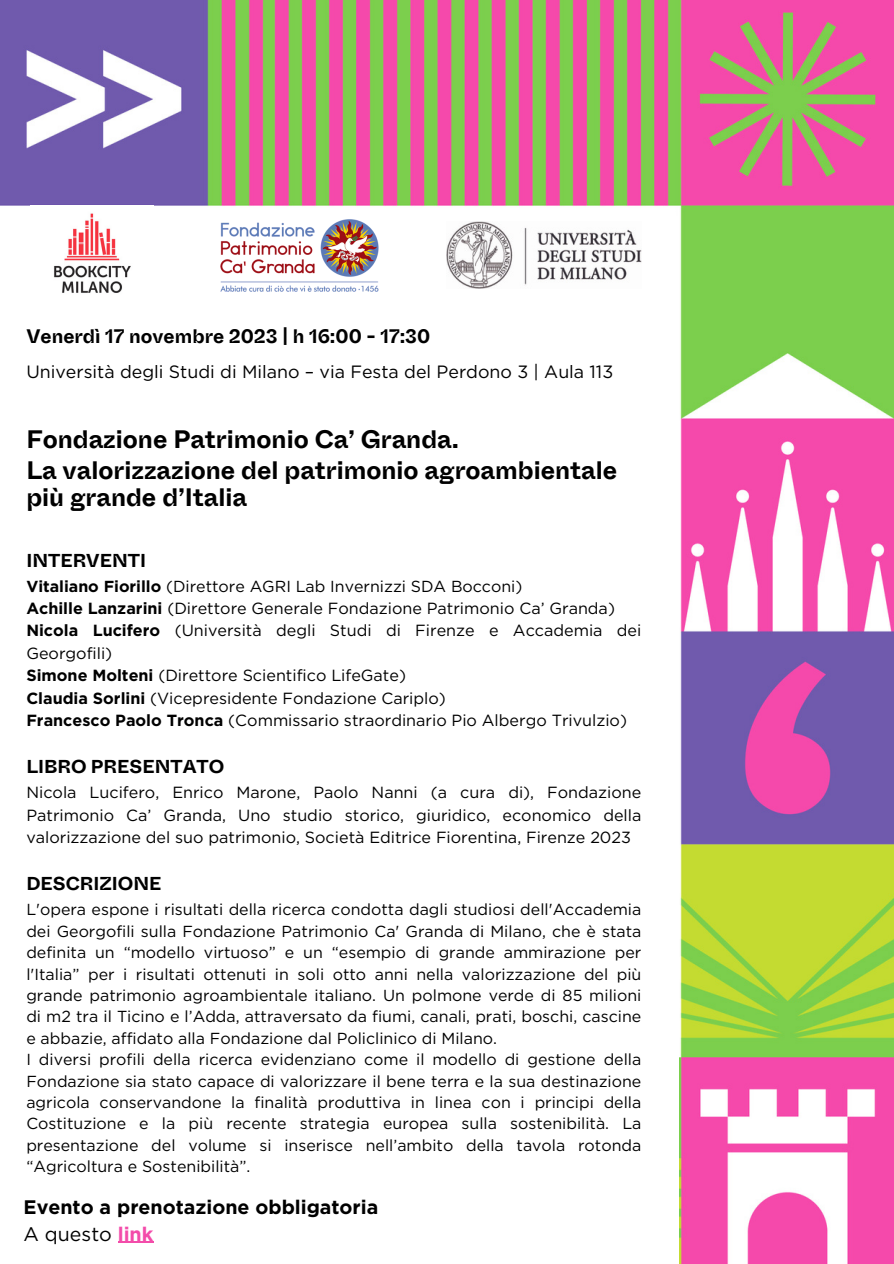
<style>
.page{position:relative;width:894px;height:1264px;background:#fff}
.page>*{position:absolute;margin:0;border:0;box-sizing:border-box;transform-origin:0 0}
.t1{font:700 25.2px "Whyte Inktrap";color:#000}
.t2{font:700 19.5px "Whyte Inktrap";color:#000}
.t3{font:700 19.5px "Gotham";color:#000}
.t4{font:19.5px "Gotham";color:#000}
.t5{font:700 18.75px "Whyte Inktrap";color:#000}
.t6{font:17.85px "Gotham";color:#000}
.t7{font:16.2px/22.5px "Gotham";color:#000}
.t8{font:15.9px/21.3px "Gotham";color:#000;text-align:justify}
.s1{font-weight:700}
.s2{font-weight:700;color:#f34caa}
</style>
<div class="page">
<img style="left:0;top:0;width:893px;height:1263px">
<div style="left:0;top:216px;width:678px;height:1047px;background:#fff"></div>
<img style="left:214px;top:213px;width:170px;height:79px">
<img style="left:446px;top:222px;width:195px;height:66px">
<img style="left:30px;top:206px;width:123px;height:87px">
<hr style="left:118px;top:1241px;width:35px;height:1px;background:#f34caa">
<p class="t2" style="left:26px;top:324px;width:405px">Venerdì 17 novembre 2023 | h 16:00 - 17:30</p>
<p class="t6" style="left:26px;top:360px;width:588px">Università degli Studi di Milano – via Festa del Perdono 3 | Aula 113</p>
<p class="t1" style="left:26px;top:425px;width:434px">Fondazione Patrimonio Ca’ Granda.</p>
<p class="t1" style="left:26px;top:455px;width:592px">La valorizzazione del patrimonio agroambientale</p>
<p class="t1" style="left:26px;top:482px;width:222px">più grande d’Italia</p>
<p class="t5" style="left:26px;top:549px;width:121px">INTERVENTI</p>
<p class="t8" style="left:26px;top:576px;width:497px"><span class="s1">Vitaliano Fiorillo</span> (Direttore AGRI Lab Invernizzi SDA Bocconi)</p>
<p class="t7" style="left:26px;top:596px;width:590px"><span class="s1">Achille Lanzarini</span> (Direttore Generale Fondazione Patrimonio Ca’ Granda)</p>
<p class="t7" style="left:26px;top:619px;width:616px"><span class="s1">Nicola Lucifero</span> (Università degli Studi di Firenze e Accademia dei<br>Georgofili)</p>
<p class="t7" style="left:26px;top:664px;width:381px"><span class="s1">Simone Molteni</span> (Direttore Scientifico LifeGate)</p>
<p class="t7" style="left:26px;top:686px;width:421px"><span class="s1">Claudia Sorlini</span> (Vicepresidente Fondazione Cariplo)</p>
<p class="t7" style="left:26px;top:709px;width:602px"><span class="s1">Francesco Paolo Tronca</span> (Commissario straordinario Pio Albergo Trivulzio)</p>
<p class="t5" style="left:26px;top:755px;width:199px">LIBRO PRESENTATO</p>
<p class="t7" style="left:26px;top:781px;width:616px;text-align:justify">Nicola Lucifero, Enrico Marone, Paolo Nanni (a cura di), Fondazione Patrimonio Ca’ Granda, Uno studio storico, giuridico, economico della valorizzazione del suo patrimonio, Società Editrice Fiorentina, Firenze 2023</p>
<p class="t5" style="left:26px;top:872px;width:137px">DESCRIZIONE</p>
<p class="t8" style="left:26px;top:899px;width:616px">L'opera espone i risultati della ricerca condotta dagli studiosi dell'Accademia dei Georgofili sulla Fondazione Patrimonio Ca' Granda di Milano, che è stata definita un “modello virtuoso” e un “esempio di grande ammirazione per l'Italia” per i risultati ottenuti in soli otto anni nella valorizzazione del più grande patrimonio agroambientale italiano. Un polmone verde di 85 milioni di m2 tra il Ticino e l’Adda, attraversato da fiumi, canali, prati, boschi, cascine e abbazie, affidato alla Fondazione dal Policlinico di Milano.</p>
<p class="t8" style="left:26px;top:1048px;width:616px">I diversi profili della ricerca evidenziano come il modello di gestione della Fondazione sia stato capace di valorizzare il bene terra e la sua destinazione agricola conservandone la finalità produttiva in linea con i principi della Costituzione e la più recente strategia europea sulla sostenibilità. La presentazione del volume si inserisce nell’ambito della tavola rotonda “Agricoltura e Sostenibilità”.</p>
<p class="t3" style="left:24px;top:1194px;width:356px">Evento a prenotazione obbligatoria</p>
<p class="t4" style="left:24px;top:1221px;width:131px">A questo <span class="s2">link</span></p>
</div>
